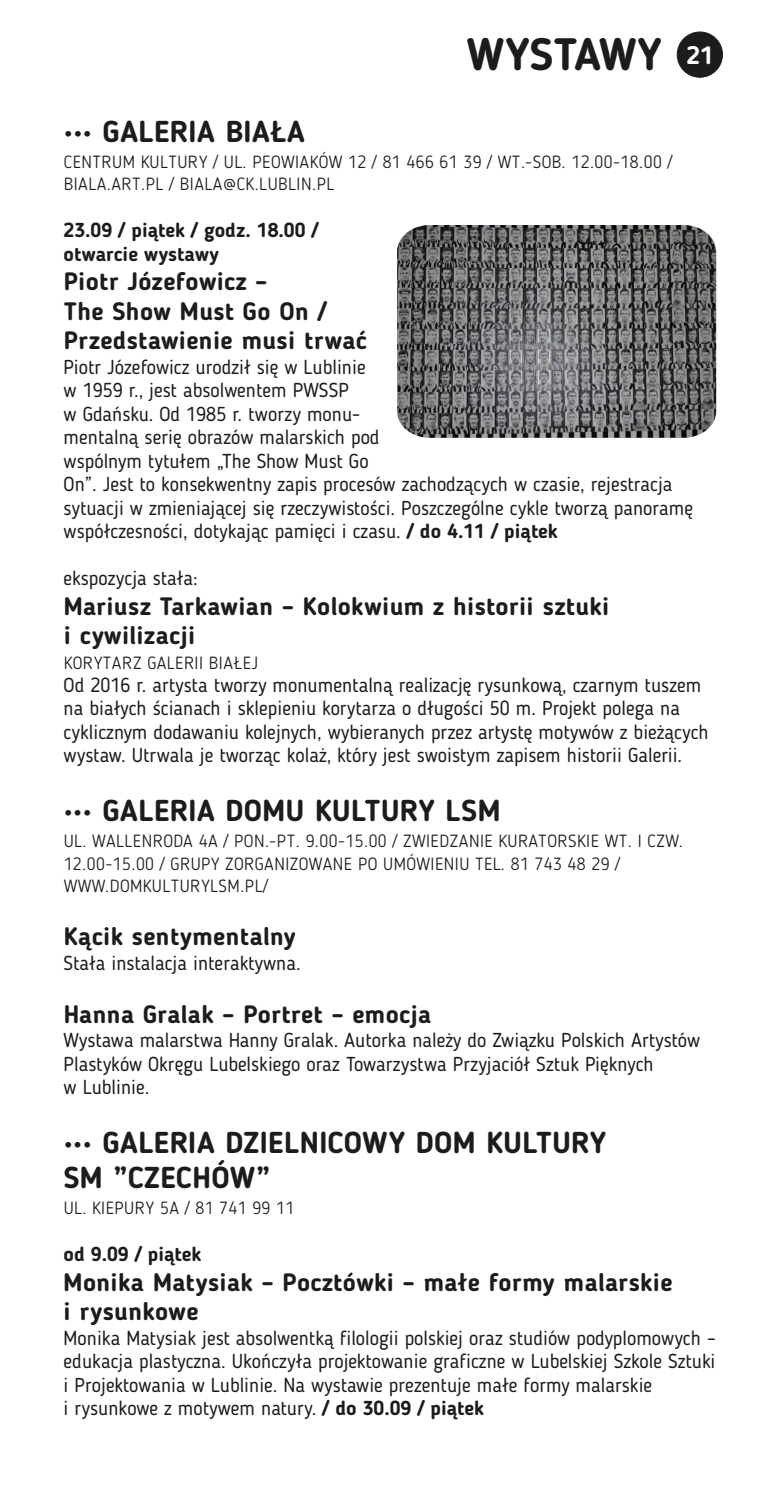
<style>
.page{position:relative;width:780px;height:1489px;background:#fff}
.page>*{position:absolute;margin:0;border:0;box-sizing:border-box;transform-origin:0 0}
.t1{font:700 45px "Blogger Sans";letter-spacing:.005em;color:#1c1c1c}
.t2{font:700 30px/35.2px "Blogger Sans";letter-spacing:.015em;color:#1c1c1c}
.t3{font:700 25px/29.5px "Blogger Sans";letter-spacing:.015em;color:#1c1c1c}
.t4{font:20px/23.5px "Blogger Sans";color:#1c1c1c}
.t5{font:700 20px/23.5px "Blogger Sans";color:#1c1c1c}
.t6{font:300 17.5px/22.5px "Blogger Sans";letter-spacing:.03em;color:#1c1c1c}
.s1{font-weight:700}
</style>
<div class="page">
<div style="left:677px;top:32px;width:45px;height:45px;background:#1c1c1c;border:1px solid #1c1c1c;border-radius:50%"></div>
<img style="left:397px;top:225px;width:319px;height:213px">
<h1 class="t1" style="left:466px;top:36px;width:248px">WYSTAWY <sup>21</sup></h1>
<h2 class="t2" style="left:64px;top:116px;width:242px">••• GALERIA BIAŁA</h2>
<p class="t6" style="left:64px;top:152px;width:610px">CENTRUM KULTURY / UL. PEOWIAKÓW 12 / 81 466 61 39 / WT.-SOB. 12.00-18.00 /<br>BIALA.ART.PL / BIALA@CK.LUBLIN.PL</p>
<p class="t5" style="left:64px;top:220px;width:256px">23.09 / piątek / godz. 18.00 / otwarcie wystawy</p>
<p class="t3" style="left:64px;top:269px;width:305px">Piotr Józefowicz –<br>The Show Must Go On /<br>Przedstawienie musi trwać</p>
<p class="t4" style="left:64px;top:357px;width:631px">Piotr Józefowicz urodził się w Lublinie<br>w 1959 r., jest absolwentem PWSSP<br>w Gdańsku. Od 1985 r. tworzy monu-<br>mentalną serię obrazów malarskich pod<br>wspólnym tytułem „The Show Must Go<br>On”. Jest to konsekwentny zapis procesów zachodzących w czasie, rejestracja sytuacji w zmieniającej się rzeczywistości. Poszczególne cykle tworzą panoramę współczesności, dotykając pamięci i czasu. <span class="s1">/ do 4.11 / piątek</span></p>
<p class="t4" style="left:64px;top:568px;width:136px">ekspozycja stała:</p>
<p class="t3" style="left:64px;top:593px;width:547px">Mariusz Tarkawian – Kolokwium z historii sztuki i cywilizacji</p>
<p class="t6" style="left:64px;top:652px;width:196px">KORYTARZ GALERII BIAŁEJ</p>
<p class="t4" style="left:64px;top:675px;width:646px">Od 2016 r. artysta tworzy monumentalną realizację rysunkową, czarnym tuszem na białych ścianach i sklepieniu korytarza o długości 50 m. Projekt polega na cyklicznym dodawaniu kolejnych, wybieranych przez artystę motywów z bieżących wystaw. Utrwala je tworząc kolaż, który jest swoistym zapisem historii Galerii.</p>
<h2 class="t2" style="left:64px;top:795px;width:438px">••• GALERIA DOMU KULTURY LSM</h2>
<p class="t6" style="left:64px;top:831px;width:620px">UL. WALLENRODA 4A / PON.-PT. 9.00-15.00 / ZWIEDZANIE KURATORSKIE WT. I CZW.<br>12.00-15.00 / GRUPY ZORGANIZOWANE PO UMÓWIENIU TEL. 81 743 48 29 /<br>WWW.DOMKULTURYLSM.PL/</p>
<p class="t3" style="left:64px;top:923px;width:233px">Kącik sentymentalny</p>
<p class="t4" style="left:64px;top:952px;width:238px">Stała instalacja interaktywna.</p>
<p class="t3" style="left:64px;top:1001px;width:369px">Hanna Gralak – Portret – emocja</p>
<p class="t4" style="left:64px;top:1030px;width:638px">Wystawa malarstwa Hanny Gralak. Autorka należy do Związku Polskich Artystów<br>Plastyków Okręgu Lubelskiego oraz Towarzystwa Przyjaciół Sztuk Pięknych<br>w Lublinie.</p>
<h2 class="t2" style="left:64px;top:1127px;width:543px">••• GALERIA DZIELNICOWY DOM KULTURY<br>SM ”CZECHÓW”</h2>
<p class="t6" style="left:64px;top:1198px;width:232px">UL. KIEPURY 5A / 81 741 99 11</p>
<p class="t5" style="left:64px;top:1244px;width:139px">od 9.09 / piątek</p>
<p class="t3" style="left:64px;top:1269px;width:610px">Monika Matysiak – Pocztówki – małe formy malarskie i rysunkowe</p>
<p class="t4" style="left:64px;top:1327px;width:653px">Monika Matysiak jest absolwentką filologii polskiej oraz studiów podyplomowych – edukacja plastyczna. Ukończyła projektowanie graficzne w Lubelskiej Szkole Sztuki i Projektowania w Lublinie. Na wystawie prezentuje małe formy malarskie<br>i rysunkowe z motywem natury. <span class="s1">/ do 30.09 / piątek</span></p>
</div>
